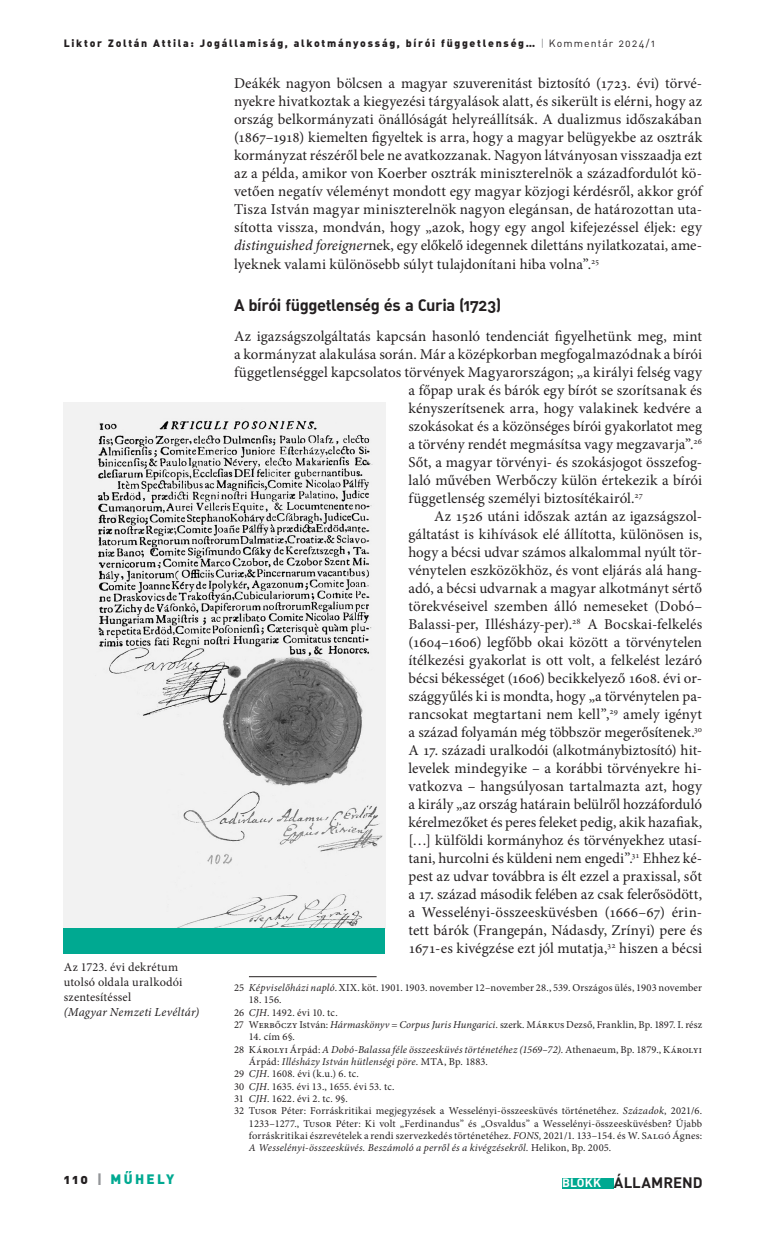
<style>
.page{position:relative;width:766px;height:1234px;background:#fff}
.page>*{position:absolute;margin:0;border:0;box-sizing:border-box;transform-origin:0 0}
._06_-_bel-belcím{font:700 16.5px "DIN Alt PFL";letter-spacing:.005em;color:#231f20}
._8_-_kenyér_1_---_10_pt{font:15px/18px "Minion Pro";color:#231f20;text-align:justify}
._9_-_kenyér_2_---_10_pt{font:15px/18px "Minion Pro";color:#231f20;text-align:justify}
.t1{font:700 15px "DIN Alt PFL";letter-spacing:.045em;color:#231f20}
.t2{font:13.5px "DIN Alt Blk PFL";letter-spacing:.2em;color:#00a991}
._1000_-_képaláírás{font:12.3px/14.7px "Minion Pro";letter-spacing:.015em;color:#231f20}
._1000_-_képaláírás-2{font:italic 12.3px "Minion Pro";letter-spacing:.015em;color:#231f20}
._20_-_lábjegyzet{font:10.5px/12.3px "Minion Pro";letter-spacing:.01em;color:#231f20;text-align:justify}
._20_-_lábjegyzet-2{font:italic 10.5px/12.3px "Minion Pro";letter-spacing:.02em;color:#231f20}
.t3{font:10.5px "DIN Alt Blk PFL";letter-spacing:.175em;color:#231f20}
.s1{font-family:"DIN Alt PFL";color:#939598}
.s2{font-family:"DIN Alt PFL"}
.s3{color:#231f20}
.s4{color:#939598}
.s5{font-style:italic}
.s6{font-style:normal}
.s7{font-size:12px;color:#fff}
</style>
<div class="page">
<div style="left:562px;top:1177px;width:51px;height:10px;background:#00a991"></div>
<hr style="left:249px;top:976px;width:127px;height:1px;background:#231f20">
<img style="left:64px;top:402px;width:321px;height:526px">
<div style="left:64px;top:928px;width:321px;height:25px;background:#00a991"></div>
<p class="t3" style="left:64px;top:36px;width:591px">Liktor Zoltán Attila: Jogállamiság, alkotmányosság, bírói függetlenség… <span class="s1">|</span> <span class="s2">Kommentár 2024/1</span></p>
<p class="_1000_-_képaláírás" style="left:64px;top:960px;width:120px">Az 1723. évi dekrétum utolsó oldala uralkodói szentesítéssel</p>
<p class="_1000_-_képaláírás-2" style="left:64px;top:1003px;width:137px">(Magyar Nemzeti Levéltár)</p>
<p class="t2" style="left:64px;top:1169px;width:112px"><span class="s3">110</span> <span class="s4">|</span> MŰHELY</p>
<p class="_8_-_kenyér_1_---_10_pt" style="left:234px;top:75px;width:470px">Deákék nagyon bölcsen a magyar szuverenitást biztosító (1723. évi) törvé&shy;nyekre hivatkoztak a kiegyezési tárgyalások alatt, és sikerült is elérni, hogy az ország belkormányzati önállóságát helyreállítsák. A dualizmus időszakában (1867–1918) kiemelten figyeltek is arra, hogy a magyar belügyekbe az osztrák kormányzat részéről bele ne avatkozzanak. Nagyon látványosan visszaadja ezt az a példa, amikor von Koerber osztrák miniszterelnök a századfordulót kö&shy;vetően negatív véleményt mondott egy magyar közjogi kérdésről, akkor gróf Tisza István magyar miniszterelnök nagyon elegánsan, de határozottan uta&shy;sította vissza, mondván, hogy „azok, hogy egy angol kifejezéssel éljek: egy <span class="s5">distinguished foreigner</span>nek, egy előkelő idegennek dilettáns nyilatkozatai, ame&shy;lyeknek valami különösebb súlyt tulajdonítani hiba volna”.<sup>25</sup></p>
<p class="_06_-_bel-belcím" style="left:234px;top:294px;width:268px">A bírói függetlenség és a Curia (1723)</p>
<p class="_8_-_kenyér_1_---_10_pt" style="left:234px;top:327px;width:469px">Az igazságszolgáltatás kapcsán hasonló tendenciát figyelhetünk meg, mint</p>
<p class="_8_-_kenyér_1_---_10_pt" style="left:234px;top:345px;width:469px">a kormányzat alakulása során. Már a középkorban megfogalmazódnak a bírói</p>
<p class="_8_-_kenyér_1_---_10_pt" style="left:234px;top:363px;width:469px">függetlenséggel kapcsolatos törvények Magyarországon; „a királyi felség vagy</p>
<p class="_8_-_kenyér_1_---_10_pt" style="left:408px;top:381px;width:295px">a főpap urak és bárók egy bírót se szorítsanak és</p>
<p class="_8_-_kenyér_1_---_10_pt" style="left:408px;top:399px;width:295px">kényszerítsenek arra, hogy valakinek kedvére a</p>
<p class="_8_-_kenyér_1_---_10_pt" style="left:408px;top:417px;width:295px">szokásokat és a közönséges bírói gyakorlatot meg</p>
<p class="_8_-_kenyér_1_---_10_pt" style="left:408px;top:435px;width:295px">a törvény rendét megmásítsa vagy megzavarja”.<sup>26</sup></p>
<p class="_8_-_kenyér_1_---_10_pt" style="left:408px;top:453px;width:295px">Sőt, a magyar törvényi- és szokásjogot összefog-</p>
<p class="_8_-_kenyér_1_---_10_pt" style="left:408px;top:471px;width:295px">laló művében Werbőczy külön értekezik a bírói</p>
<p class="_8_-_kenyér_1_---_10_pt" style="left:408px;top:489px;width:236px">függetlenség személyi biztosítékairól.<sup>27</sup></p>
<p class="_9_-_kenyér_2_---_10_pt" style="left:408px;top:507px;width:295px;text-indent:26px">Az 1526 utáni időszak aztán az igazságszol&shy;gáltatást is kihívások elé állította, különösen is, hogy a bécsi udvar számos alkalommal nyúlt tör&shy;vénytelen eszközökhöz, és vont eljárás alá hang&shy;adó, a bécsi udvarnak a magyar alkotmányt sértő törekvéseivel szemben álló nemeseket (Dobó– Balassi-per, Illésházy-per).<sup>28</sup> A Bocskai-felkelés (1604–1606) legfőbb okai között a törvénytelen ítélkezési gyakorlat is ott volt, a felkelést lezáró bécsi békességet (1606) becikkelyező 1608. évi or&shy;szággyűlés ki is mondta, hogy „a törvénytelen pa&shy;rancsokat megtartani nem kell”,<sup>29</sup> amely igényt a század folyamán még többször megerősítenek.<sup>30<br></sup>A 17. századi uralkodói (alkotmánybiztosító) hit&shy;levelek mindegyike – a korábbi törvényekre hi&shy;vatkozva – hangsúlyosan tartalmazta azt, hogy a király „az ország határain belülről hozzáforduló kérelmezőket és peres feleket pedig, akik hazafiak, […] külföldi kormányhoz és törvényekhez utasí&shy;tani, hurcolni és küldeni nem engedi”.<sup>31</sup> Ehhez ké&shy;pest az udvar továbbra is élt ezzel a praxissal, sőt a 17. század második felében az csak felerősödött, a Wesselényi-összeesküvésben (1666–67) érin&shy;tett bárók (Frangepán, Nádasdy, Zrínyi) pere és 1671-es kivégzése ezt jól mutatja,<sup>32</sup> hiszen a bécsi</p>
<p class="_20_-_lábjegyzet" style="left:234px;top:981px;width:469px">25 <span class="s5">Képviselőházi napló</span>. XIX. köt. 1901. 1903. november 12–november 28., 539. Országos ülés, 1903 november</p>
<p class="_20_-_lábjegyzet" style="left:249px;top:993px;width:34px">18. 156.</p>
<p class="_20_-_lábjegyzet" style="left:234px;top:1006px;width:105px">26 <span class="s5">CJH</span>. 1492. évi 10. tc.</p>
<p class="_20_-_lábjegyzet" style="left:234px;top:1018px;width:469px">27 Werbőczy István: <span class="s5">Hármaskönyv</span> = <span class="s5">Corpus Juris Hungarici.</span> szerk. Márkus Dezső, Franklin, Bp. 1897. I. rész</p>
<p class="_20_-_lábjegyzet" style="left:249px;top:1030px;width:48px">14. cím 6§.</p>
<p class="_20_-_lábjegyzet-2" style="left:249px;top:1042px;width:454px;text-indent:-15px"><span class="s6">28 Károlyi Árpád:</span> A Dobó-Balassa féle összeesküvés történetéhez (1569–72)<span class="s6">. Athenaeum, Bp. 1879., Károlyi<br>Árpád:</span> Illésházy István hütlenségi pöre<span class="s6">. MTA, Bp. 1883.</span></p>
<p class="_20_-_lábjegyzet" style="left:234px;top:1067px;width:126px">29 <span class="s5">CJH</span>. 1608. évi (k.u.) 6. tc.</p>
<p class="_20_-_lábjegyzet" style="left:234px;top:1079px;width:162px">30 <span class="s5">CJH</span>. 1635. évi 13., 1655. évi 53. tc.</p>
<p class="_20_-_lábjegyzet" style="left:234px;top:1092px;width:115px">31 <span class="s5">CJH</span>. 1622. évi 2. tc. 9§.</p>
<p class="_20_-_lábjegyzet" style="left:249px;top:1104px;width:454px;text-indent:-15px">32 Tusor Péter: Forráskritikai megjegyzések a Wesselényi-összeesküvés történetéhez. <span class="s5">Századok</span>, 2021/6.<br>1233–1277., Tusor Péter: Ki volt „Ferdinandus” és „Osvaldus” a Wesselényi-összeesküvésben? Újabb forráskritikai észrevételek a rendi szervezkedés történetéhez. <span class="s5">FONS,</span> 2021/1. 133–154. és W. Salgó Ágnes:<br><span class="s5">A Wesselényi-összeesküvés. Beszámoló a perről és a kivégzésekről.</span> Helikon, Bp. 2005.</p>
<p class="t1" style="left:562px;top:1172px;width:141px"><span class="s7">BLOKK</span> ÁLLAMREND</p>
</div>
